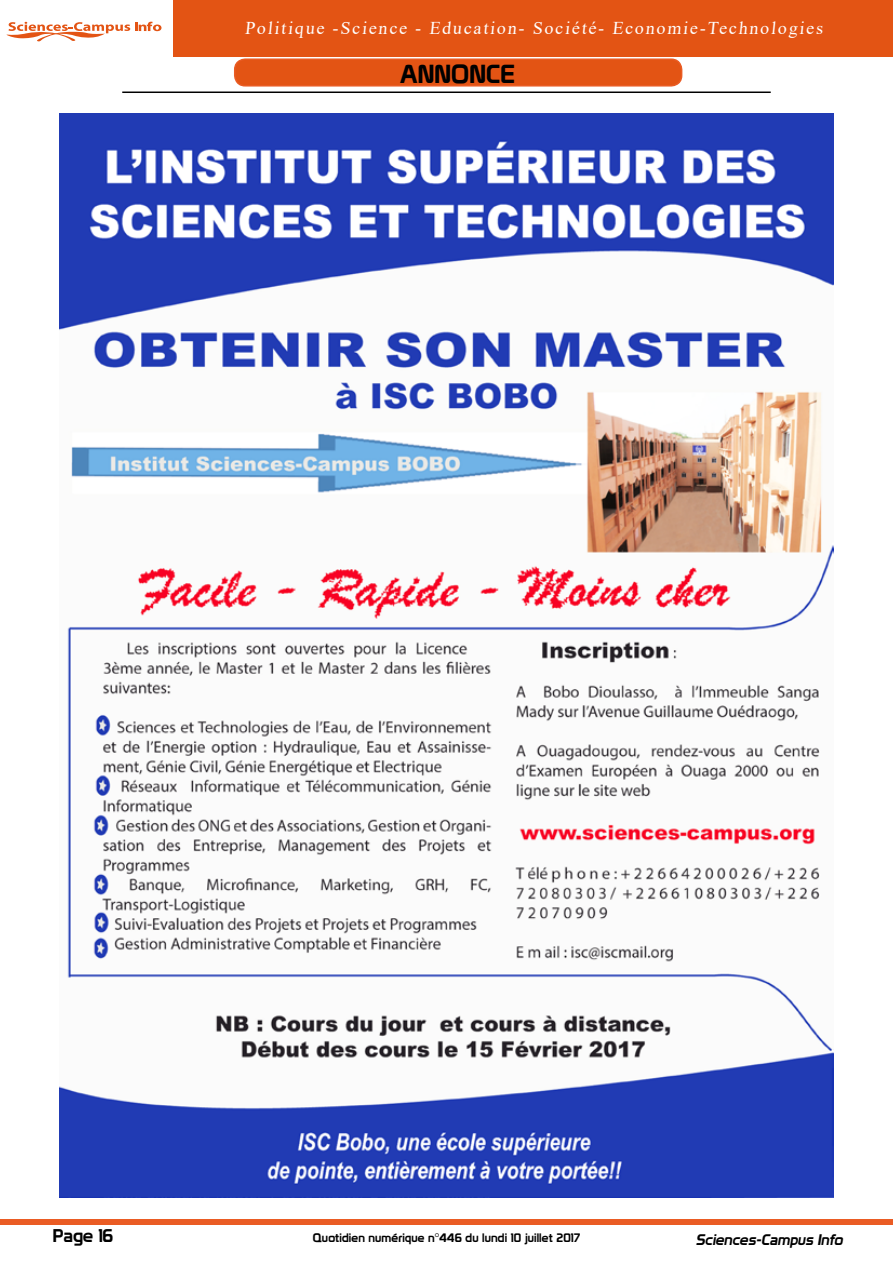
<style>
.page{position:relative;width:893px;height:1263px;background:#fff}
.page>*{position:absolute;margin:0;border:0;box-sizing:border-box;transform-origin:0 0}
.t1{font:25.5px "Prototype";color:#000}
.t2{font:18px "Times New Roman";color:#fff}
.t3{font:18px "Prototype";color:#000}
.t4{font:italic 15px "Prototype";color:#000}
.t5{font:12px "Prototype";letter-spacing:.01em;color:#000}
</style>
<div class="page">
<div style="left:1px;top:1219px;width:892px;height:6px;background:#ea5c24"></div>
<hr style="left:122px;top:92px;width:649px;height:1px;background:#000">
<div style="left:235px;top:59px;width:447px;height:27px;background:#e35414;border-radius:10px"></div>
<div style="left:234px;top:58px;width:448px;height:29px;border:2px solid #ea5c24;border-radius:10px"></div>
<img style="left:60px;top:114px;width:773px;height:1084px">
<svg style="left:6px;top:22px;width:155px;height:20px"></svg>
<div style="left:173px;top:0;width:720px;height:56px;background:#e35414"></div>
<p class="t2" style="left:245px;top:15px;width:582px">Politique -Science - Education- Société- Economie-Technologies</p>
<h1 class="t1" style="left:400px;top:59px;width:117px">ANNONCE</h1>
<p class="t3" style="left:53px;top:1225px;width:62px">Page 16</p>
<p class="t5" style="left:313px;top:1230px;width:269px">Quotidien numérique n°446 du lundi 10 juillet 2017</p>
<p class="t4" style="left:696px;top:1231px;width:152px">Sciences-Campus Info</p>
</div>
